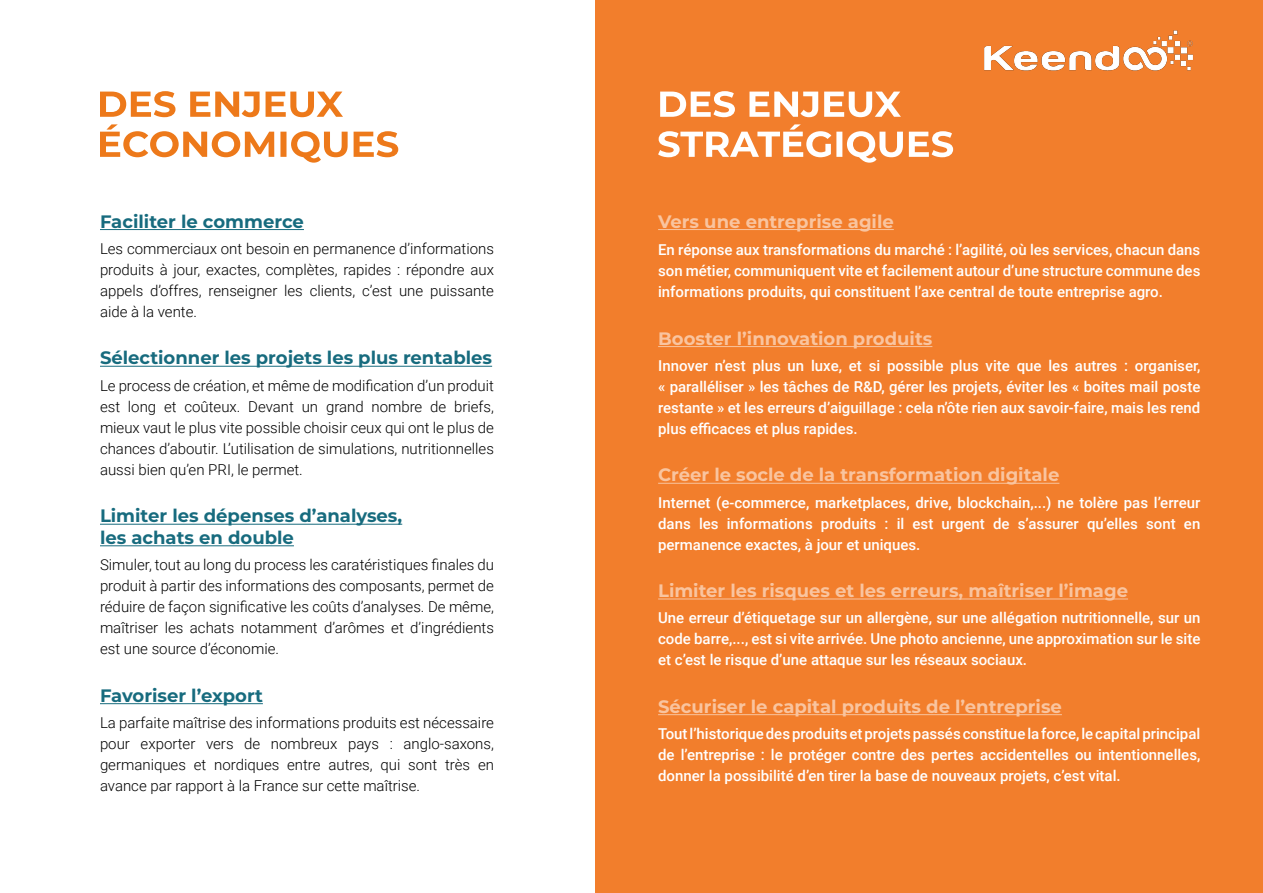
<style>
.page{position:relative;width:1263px;height:893px;background:#fff}
.page>*{position:absolute;margin:0;border:0;box-sizing:border-box;transform-origin:0 0}
.t1{font:700 18px "Montserrat";color:#fff}
.t2{font:700 18px "Montserrat";color:#176b7e}
.t3{font:500 15px/21px "Roboto";color:#fff;text-align:justify}
.t4{font:300 15px/21px "Roboto";color:#000001;text-align:justify}
</style>
<div class="page">
<div style="left:595px;top:0;width:668px;height:893px;background:#f27e2c"></div>
<hr style="left:100px;top:229px;width:204px;height:1px;background:#176b7e">
<hr style="left:100px;top:366px;width:392px;height:1px;background:#176b7e">
<hr style="left:100px;top:524px;width:302px;height:1px;background:#176b7e">
<hr style="left:100px;top:545px;width:194px;height:1px;background:#176b7e">
<hr style="left:100px;top:703px;width:163px;height:1px;background:#176b7e">
<svg style="left:100px;top:124px;width:298px;height:39px"></svg>
<svg style="left:100px;top:91px;width:243px;height:26px"></svg>
<hr style="left:658px;top:229px;width:236px;height:1px;background:#fff">
<hr style="left:658px;top:346px;width:274px;height:1px;background:#fff">
<hr style="left:658px;top:483px;width:401px;height:1px;background:#fff">
<hr style="left:658px;top:598px;width:470px;height:1px;background:#fff">
<hr style="left:658px;top:714px;width:404px;height:1px;background:#fff">
<svg style="left:658px;top:124px;width:295px;height:39px"></svg>
<svg style="left:660px;top:91px;width:241px;height:26px"></svg>
<img style="left:984px;top:30px;width:209px;height:41px">
<p class="t2" style="left:100px;top:208px;width:205px">Faciliter le commerce</p>
<p class="t4" style="left:100px;top:238px;width:395px">Les commerciaux ont besoin en permanence d’informations produits à jour, exactes, complètes, rapides : répondre aux appels d’offres, renseigner les clients, c’est une puissante aide à la vente.</p>
<p class="t2" style="left:100px;top:345px;width:394px">Sélectionner les projets les plus rentables</p>
<p class="t4" style="left:100px;top:375px;width:395px">Le process de création, et même de modification d’un produit est long et coûteux. Devant un grand nombre de briefs, mieux vaut le plus vite possible choisir ceux qui ont le plus de chances d’aboutir. L’utilisation de simulations, nutritionnelles aussi bien qu’en PRI, le permet.</p>
<p class="t2" style="left:100px;top:503px;width:304px">Limiter les dépenses d’analyses,</p>
<p class="t2" style="left:100px;top:525px;width:195px">les achats en double</p>
<p class="t4" style="left:100px;top:554px;width:395px">Simuler, tout au long du process les caratéristiques finales du produit à partir des informations des composants, permet de réduire de façon significative les coûts d’analyses. De même, maîtriser les achats notamment d’arômes et d’ingrédients est une source d’économie.</p>
<p class="t2" style="left:100px;top:682px;width:164px">Favoriser l’export</p>
<p class="t4" style="left:100px;top:712px;width:395px">La parfaite maîtrise des informations produits est nécessaire pour exporter vers de nombreux pays : anglo-saxons, germaniques et nordiques entre autres, qui sont très en avance par rapport à la France sur cette maîtrise.</p>
<p class="t1" style="left:658px;top:208px;width:237px">Vers une entreprise agile</p>
<p class="t3" style="left:658px;top:239px;width:544px">En réponse aux transformations du marché : l’agilité, où les services, chacun dans son métier, communiquent vite et facilement autour d’une structure commune des informations produits, qui constituent l’axe central de toute entreprise agro.</p>
<p class="t1" style="left:658px;top:325px;width:276px">Booster l’innovation produits</p>
<p class="t3" style="left:658px;top:355px;width:544px">Innover n’est plus un luxe, et si possible plus vite que les autres : organiser, « paralléliser » les tâches de R&amp;D, gérer les projets, éviter les « boites mail poste restante » et les erreurs d’aiguillage : cela n’ôte rien aux savoir-faire, mais les rend plus efficaces et plus rapides.</p>
<p class="t1" style="left:658px;top:462px;width:403px">Créer le socle de la transformation digitale</p>
<p class="t3" style="left:658px;top:491px;width:544px">Internet (e-commerce, marketplaces, drive, blockchain,...) ne tolère pas l’erreur dans les informations produits : il est urgent de s’assurer qu’elles sont en permanence exactes, à jour et uniques.</p>
<p class="t1" style="left:658px;top:578px;width:471px">Limiter les risques et les erreurs, maîtriser l’image</p>
<p class="t3" style="left:658px;top:607px;width:544px">Une erreur d’étiquetage sur un allergène, sur une allégation nutritionnelle, sur un code barre,..., est si vite arrivée. Une photo ancienne, une approximation sur le site et c’est le risque d’une attaque sur les réseaux sociaux.</p>
<p class="t1" style="left:658px;top:693px;width:405px">Sécuriser le capital produits de l’entreprise</p>
<p class="t3" style="left:658px;top:723px;width:544px">Tout l’historique des produits et projets passés constitue la force, le capital principal de l’entreprise : le protéger contre des pertes accidentelles ou intentionnelles, donner la possibilité d’en tirer la base de nouveaux projets, c’est vital.</p>
</div>
